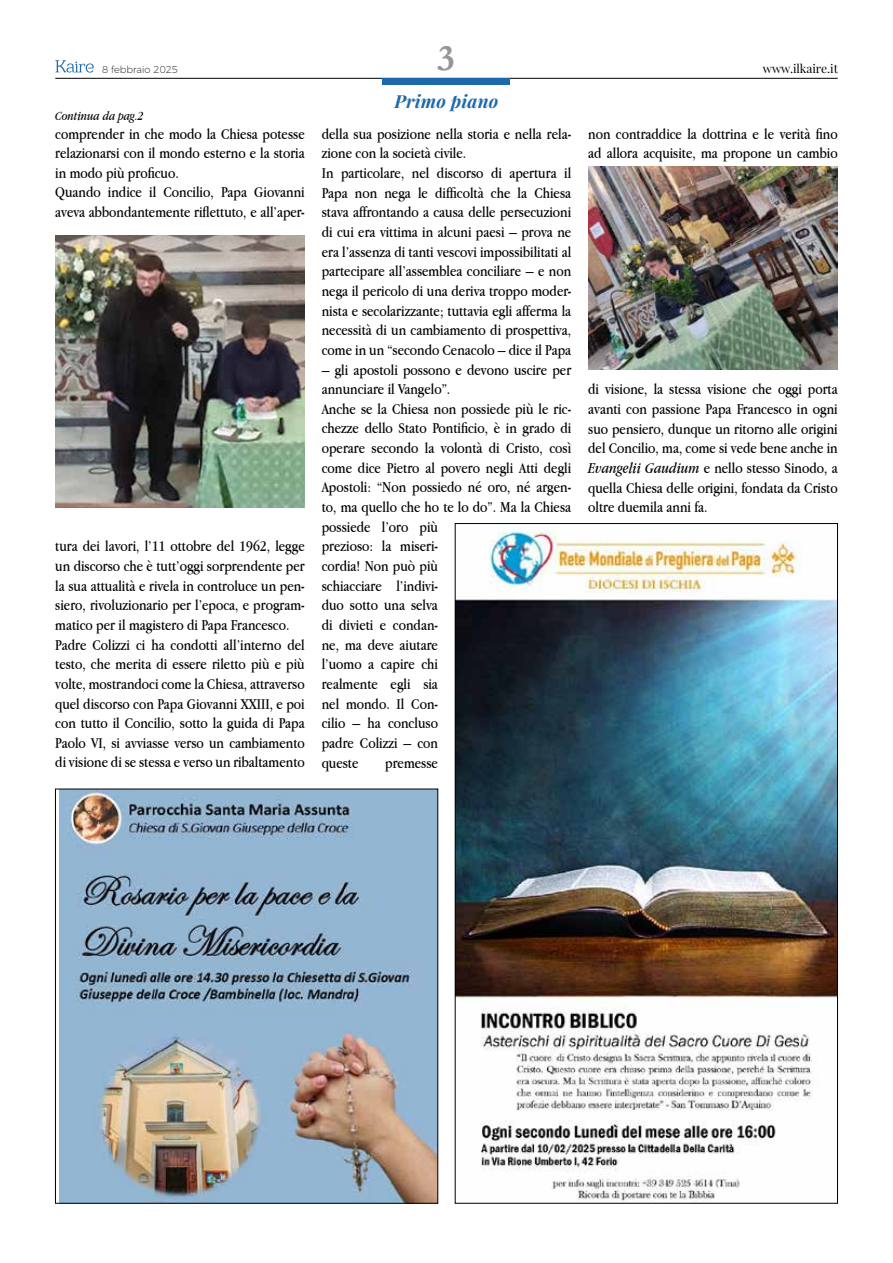
<style>
.page{position:relative;width:893px;height:1263px;background:#fff}
.page>*{position:absolute;margin:0;border:0;box-sizing:border-box;transform-origin:0 0}
.t1{font:700 37.5px "Garamond";color:#949699}
.t2{font:italic 700 18px "Playfair Display";letter-spacing:.01em;color:#1e69ab}
.t3{font:15.75px/19.6px "Apple Garamond";color:#000}
.t4{font:italic 13.05px "Apple Garamond";color:#000}
.t5{font:12px "Playfair Display";color:#000}
.t6{font:200 9.9px "Montserrat";color:#000}
.s1{font-style:italic}
</style>
<div class="page">
<hr style="left:55px;top:78px;width:783px;height:1px;background:#000">
<div style="left:382px;top:78px;width:127px;height:7px;background:#1e69ab"></div>
<svg style="left:55px;top:60px;width:39px;height:13px"></svg>
<img style="left:457px;top:529px;width:379px;height:672px">
<img style="left:60px;top:791px;width:376px;height:410px">
<img style="left:55px;top:236px;width:250px;height:272px">
<img style="left:588px;top:167px;width:250px;height:203px">
<p class="t6" style="left:102px;top:62px;width:77px">8 febbraio 2025</p>
<p class="t4" style="left:55px;top:108px;width:90px">Continua da pag.2</p>
<p class="t3" style="left:55px;top:123px;width:251px">comprender in che modo la Chiesa potesse relazionarsi con il mondo esterno e la storia in modo più proficuo.<br>Quando indice il Concilio, Papa Giovanni aveva abbondantemente riflettuto, e all’aper-</p>
<p class="t3" style="left:55px;top:536px;width:251px">tura dei lavori, l’11 ottobre del 1962, legge un discorso che è tutt’oggi sorprendente per la sua attualità e rivela in controluce un pen&shy;siero, rivoluzionario per l’epoca, e program&shy;matico per il magistero di Papa Francesco.<br>Padre Colizzi ci ha condotti all’interno del testo, che merita di essere riletto più e più volte, mostrandoci come la Chiesa, attraverso quel discorso con Papa Giovanni XXIII, e poi con tutto il Concilio, sotto la guida di Papa Paolo VI, si avviasse verso un cambiamento di visione di se stessa e verso un ribaltamento</p>
<h1 class="t1" style="left:437px;top:36px;width:19px">3</h1>
<p class="t2" style="left:394px;top:89px;width:105px">Primo piano</p>
<p class="t3" style="left:322px;top:123px;width:251px">della sua posizione nella storia e nella rela&shy;zione con la società civile.<br>In particolare, nel discorso di apertura il Papa non nega le difficoltà che la Chiesa stava affrontando a causa delle persecuzioni di cui era vittima in alcuni paesi – prova ne era l’assenza di tanti vescovi impossibilitati al partecipare all’assemblea conciliare – e non nega il pericolo di una deriva troppo moder&shy;nista e secolarizzante; tuttavia egli afferma la necessità di un cambiamento di prospettiva, come in un “secondo Cenacolo – dice il Papa</p>
<p class="t3" style="left:322px;top:359px;width:251px">– gli apostoli possono e devono uscire per annunciare il Vangelo”.<br>Anche se la Chiesa non possiede più le ric&shy;chezze dello Stato Pontificio, è in grado di operare secondo la volontà di Cristo, così come dice Pietro al povero negli Atti degli<br>Apostoli: “Non possiedo né oro, né argen&shy;to, ma quello che ho te lo do”. Ma la Chiesa possiede l’oro più<br>prezioso: la miseri-<br>cordia! Non può più<br>schiacciare l’indivi-<br>duo sotto una selva<br>di divieti e condan-<br>ne, ma deve aiutare<br>l’uomo a capire chi<br>realmente egli sia<br>nel mondo. Il Con-<br>cilio – ha concluso<br>padre Colizzi – con<br>queste</p>
<p class="t3" style="left:385px;top:752px;width:54px">premesse</p>
<p class="t5" style="left:763px;top:61px;width:77px">www.ilkaire.it</p>
<p class="t3" style="left:588px;top:124px;width:251px">non contraddice la dottrina e le verità fino ad allora acquisite, ma propone un cambio</p>
<p class="t3" style="left:588px;top:379px;width:251px;text-align:justify">di visione, la stessa visione che oggi porta avanti con passione Papa Francesco in ogni suo pensiero, dunque un ritorno alle origini del Concilio, ma, come si vede bene anche in <span class="s1">Evangelii Gaudium</span> e nello stesso Sinodo, a quella Chiesa delle origini, fondata da Cristo oltre duemila anni fa.</p>
</div>
